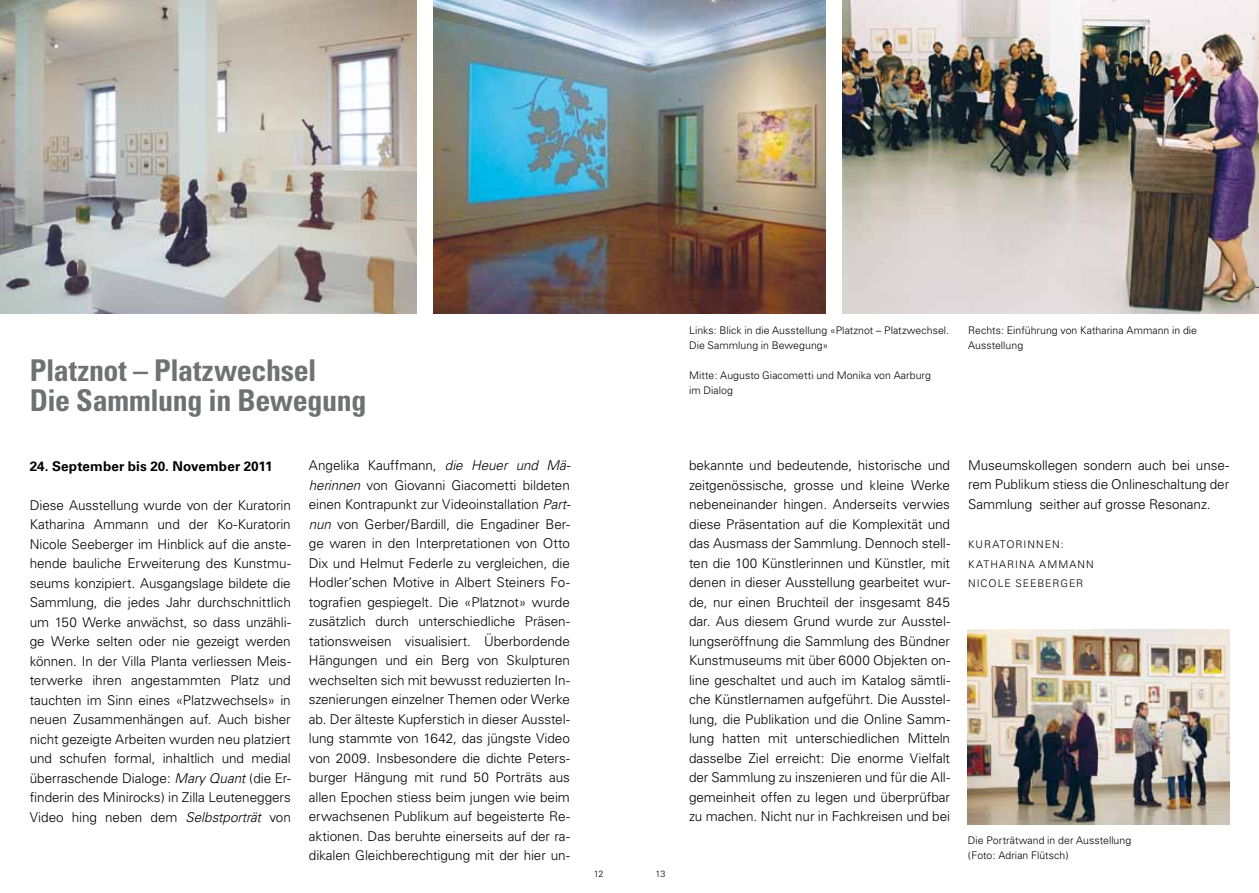
<style>
.page{position:relative;width:1259px;height:893px;background:#fff}
.page>*{position:absolute;margin:0;border:0;box-sizing:border-box;transform-origin:0 0}
.t1{font:700 condensed 30px/30px "Univers";letter-spacing:-.01em;color:#707172}
.t2{font:300 13.5px/19.5px "Univers";letter-spacing:-.005em;color:#000;text-align:justify}
.t3{font:700 13.5px "Univers";letter-spacing:.005em;color:#000}
.t4{font:300 10.5px/15px "Univers";letter-spacing:.005em;color:#000}
.t5{font:300 9px "Univers";color:#000}
.s1{font-style:italic}
</style>
<div class="page">
<img style="left:0;top:0;width:417px;height:314px">
<img style="left:842px;top:0;width:417px;height:314px">
<img style="left:433px;top:0;width:393px;height:314px">
<img style="left:968px;top:629px;width:261px;height:196px">
<h1 class="t1" style="left:30px;top:355px;width:338px">Platznot – Platzwechsel<br>Die Sammlung in Bewegung</h1>
<p class="t4" style="left:689px;top:322px;width:262px">Links: Blick in die Ausstellung «Platznot – Platzwechsel.<br>Die Sammlung in Bewegung»</p>
<p class="t4" style="left:689px;top:367px;width:243px">Mitte: Augusto Giacometti und Monika von Aarburg im Dialog</p>
<p class="t4" style="left:968px;top:322px;width:230px">Rechts: Einführung von Katharina Ammann in die<br>Ausstellung</p>
<p class="t3" style="left:30px;top:458px;width:244px">24. September bis 20. November 2011</p>
<p class="t2" style="left:30px;top:495px;width:263px">Diese Ausstellung wurde von der Kuratorin Katharina Ammann und der Ko-Kuratorin Nicole Seeberger im Hinblick auf die anste&shy;hende bauliche Erweiterung des Kunstmu&shy;seums konzipiert. Ausgangslage bildete die Sammlung, die jedes Jahr durchschnittlich um 150 Werke anwächst, so dass unzähli&shy;ge Werke selten oder nie gezeigt werden können. In der Villa Planta verliessen Meis&shy;terwerke ihren angestammten Platz und tauchten im Sinn eines «Platzwechsels» in neuen Zusammenhängen auf. Auch bisher nicht gezeigte Arbeiten wurden neu platziert und schufen formal, inhaltlich und medial überraschende Dialoge: <span class="s1">Mary Quant</span> (die Er&shy;finderin des Minirocks) in Zilla Leuteneggers Video hing neben dem <span class="s1">Selbstporträt</span> von</p>
<p class="t2" style="left:309px;top:456px;width:263px">Angelika Kauffmann, <span class="s1">die Heuer und Mä&shy;herinnen</span> von Giovanni Giacometti bildeten einen Kontrapunkt zur Videoinstallation <span class="s1">Part&shy;nun</span> von Gerber/Bardill, die Engadiner Ber&shy;ge waren in den Interpretationen von Otto Dix und Helmut Federle zu vergleichen, die Hodler’schen Motive in Albert Steiners Fo&shy;tografien gespiegelt. Die «Platznot» wurde zusätzlich durch unterschiedliche Präsen&shy;tationsweisen visualisiert. Ü berbordende Hängungen und ein Berg von Skulpturen wechselten sich mit bewusst reduzierten In&shy;szenierungen einzelner Themen oder Werke ab. Der älteste Kupferstich in dieser Ausstel&shy;lung stammte von 1642, das jüngste Video von 2009. Insbesondere die dichte Peters&shy;burger Hängung mit rund 50 Porträts aus allen Epochen stiess beim jungen wie beim erwachsenen Publikum auf begeisterte Re&shy;aktionen. Das beruhte einerseits auf der ra&shy;dikalen Gleichberechtigung mit der hier un-</p>
<p class="t2" style="left:689px;top:456px;width:263px">bekannte und bedeutende, historische und zeitgenössische, grosse und kleine Werke nebeneinander hingen. Anderseits verwies diese Präsentation auf die Komplexität und das Ausmass der Sammlung. Dennoch stell&shy;ten die 100 Künstlerinnen und Künstler, mit denen in dieser Ausstellung gearbeitet wur&shy;de, nur einen Bruchteil der insgesamt 845 dar. Aus diesem Grund wurde zur Ausstel&shy;lungseröffnung die Sammlung des Bündner Kunstmuseums mit über 6000 Objekten on&shy;line geschaltet und auch im Katalog sämtli&shy;che Künstlernamen aufgeführt. Die Ausstel&shy;lung, die Publikation und die Online Samm&shy;lung hatten mit unterschiedlichen Mitteln dasselbe Ziel erreicht: Die enorme Vielfalt der Sammlung zu inszenieren und für die All&shy;gemeinheit offen zu legen und überprüfbar zu machen. Nicht nur in Fachkreisen und bei</p>
<p class="t2" style="left:968px;top:455px;width:262px">Museumskollegen sondern auch bei unse&shy;rem Publikum stiess die Onlineschaltung der Sammlung seither auf grosse Resonanz.</p>
<p class="t4" style="left:968px;top:537px;width:9px">kuratorinnen</p>
<p class="t4" style="left:1061px;top:537px;width:4px">:</p>
<p class="t4" style="left:968px;top:556px;width:17px">Katharina</p>
<p class="t4" style="left:1039px;top:556px;width:19px">Ammann</p>
<p class="t4" style="left:968px;top:576px;width:8px">nicole</p>
<p class="t4" style="left:1015px;top:576px;width:9px">seeberger</p>
<p class="t4" style="left:968px;top:833px;width:165px">Die Porträtwand in der Ausstellung (Foto: Adrian Flütsch)</p>
<p class="t5" style="left:593px;top:869px;width:11px">12</p>
<p class="t5" style="left:655px;top:869px;width:11px">13</p>
</div>
